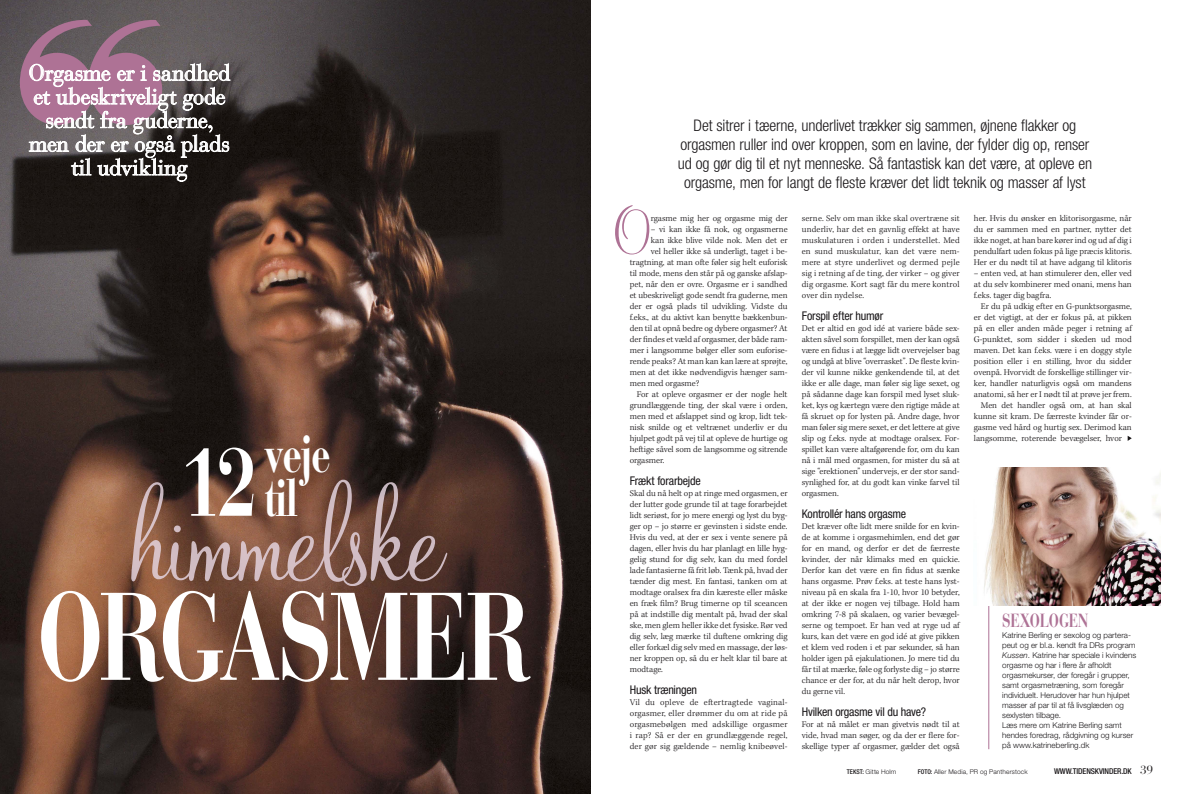
<style>
.page{position:relative;width:1180px;height:794px;background:#fff}
.page>*{position:absolute;margin:0;border:0;box-sizing:border-box;transform-origin:0 0}
.t1{font:148.6px "Mahogany Script Std";color:#e4d3de}
.Rubrik{font:700 123.5px "Bauer Bodoni Std";letter-spacing:-.05em;color:#fff;scale:.74 1}
.Rubrik-2{font:700 95.8px "Bauer Bodoni Std";color:#fff;scale:.74 1}
.MainText_uncial{font:67.4px "Mahogany Script Std";color:#ae7295}
.Rubrik-3{font:700 52.7px/43.5px "Bauer Bodoni Std";letter-spacing:-.05em;color:#fff;scale:.74 1}
.Eye_Bodoni{font:22.4px/23.7px "Bauer Bodoni Std";letter-spacing:-.02em;color:#fff;text-align:center}
.Fakta_Rubrik{font:700 18.9px "Bauer Bodoni Std";letter-spacing:-.015em;color:#ae7295;scale:.74 1}
.Underrubrik{font:300 condensed 16px/19px "Helvetica Neue LT Std";letter-spacing:-.01em;color:#1a1719;text-align:center}
.Mellemrubrik{font:condensed 12px "Helvetica Neue LT Std";letter-spacing:-.015em;color:#1a1719}
.t2{font:12px "Bauer Bodoni Std";color:#1a1719}
.MainText_u_indryk{font:300 9px/11px "Kepler Std";color:#1a1719;text-align:justify}
.MainText{font:300 9px/11px "Kepler Std";color:#1a1719;text-align:justify}
.MainText_uncial-2{font:300 9px "Kepler Std";color:#1a1719}
.Boks_Tekst{font:300 8px/10px "Helvetica Neue LT Std";color:#1a1719}
.t3{font:500 condensed 8px "Helvetica Neue LT Std";letter-spacing:-.01em;color:#1a1719}
.Byline{font:300 6.5px "Helvetica Neue LT Std";letter-spacing:.02em;color:#1a1719}
.s1{font-style:italic}
.s2{font-weight:500;font-stretch:condensed}
</style>
<div class="page">
<img style="left:0;top:0;width:590px;height:794px">
<hr style="left:988px;top:587px;width:1px;height:162px;background:#ae7295">
<img style="left:984px;top:467px;width:175px;height:139px">
<svg style="left:20px;top:18px;width:210px;height:164px;background:#7a6870"></svg>
<svg style="left:1127px;top:436px;width:4px;height:5px"></svg>
<p class="Eye_Bodoni" style="left:29px;top:61px;width:203px">Orgasme er i sandhed et ubeskriveligt gode sendt fra guderne, men der er også plads til udvikling</p>
<p class="Rubrik-3" style="left:264px;top:432px;width:92px">veje til</p>
<p class="Rubrik-2" style="left:182px;top:425px;width:103px">12</p>
<h1 class="t1" style="left:124px;top:440px;width:312px">himmelske</h1>
<p class="Rubrik" style="left:37px;top:563px;width:669px">ORGASMER</p>
<p class="Underrubrik" style="left:677px;top:116px;width:416px">Det sitrer i tæerne, underlivet trækker sig sammen, øjnene flakker og orgasmen ruller ind over kroppen, som en lavine, der fylder dig op, renser ud og gør dig til et nyt menneske. Så fantastisk kan det være, at opleve en orgasme, men for langt de fleste kræver det lidt teknik og masser af lyst</p>
<p class="MainText_uncial" style="left:613px;top:190px;width:39px">O</p>
<p class="MainText_uncial-2" style="left:650px;top:213px;width:138px">rgasme mig her og orgasme mig der</p>
<p class="MainText_uncial-2" style="left:650px;top:224px;width:138px">– vi kan ikke få nok, og orgasmerne</p>
<p class="MainText_uncial-2" style="left:650px;top:235px;width:138px">kan ikke blive vilde nok. Men det er</p>
<p class="MainText_uncial-2" style="left:650px;top:246px;width:138px">vel heller ikke så underligt, taget i be-</p>
<p class="MainText_uncial-2" style="left:629px;top:257px;width:159px">tragtning, at man ofte føler sig helt euforisk</p>
<p class="MainText_uncial-2" style="left:629px;top:268px;width:159px">til mode, mens den står på og ganske afslap-</p>
<p class="MainText_uncial-2" style="left:629px;top:279px;width:159px">pet, når den er ovre. Orgasme er i sandhed</p>
<p class="MainText_uncial-2" style="left:629px;top:290px;width:159px">et ubeskriveligt gode sendt fra guderne, men</p>
<p class="MainText_uncial-2" style="left:629px;top:301px;width:159px">der er også plads til udvikling. Vidste du</p>
<p class="MainText_uncial-2" style="left:629px;top:312px;width:159px">f.eks., at du aktivt kan benytte bækkenbun-</p>
<p class="MainText_uncial-2" style="left:629px;top:323px;width:159px">den til at opnå bedre og dybere orgasmer? At</p>
<p class="MainText_uncial-2" style="left:629px;top:334px;width:159px">der findes et væld af orgasmer, der både ram-</p>
<p class="MainText_uncial-2" style="left:629px;top:345px;width:159px">mer i langsomme bølger eller som euforise-</p>
<p class="MainText_uncial-2" style="left:629px;top:356px;width:159px">rende peaks? At man kan kan lære at sprøjte,</p>
<p class="MainText_uncial-2" style="left:629px;top:367px;width:159px">men at det ikke nødvendigvis hænger sam-</p>
<p class="MainText_uncial-2" style="left:629px;top:378px;width:71px">men med orgasme?</p>
<p class="MainText" style="left:629px;top:389px;width:159px;text-indent:7px">For at opleve orgasmer er der nogle helt grundlæggende ting, der skal være i orden, men med et afslappet sind og krop, lidt tek&shy;nisk snilde og et veltrænet underliv er du hjulpet godt på vej til at opleve de hurtige og heftige såvel som de langsomme og sitrende orgasmer.</p>
<p class="Mellemrubrik" style="left:629px;top:473px;width:72px">Frækt forarbejde</p>
<p class="MainText_u_indryk" style="left:629px;top:488px;width:159px">Skal du nå helt op at ringe med orgasmen, er der lutter gode grunde til at tage forarbejdet lidt seriøst, for jo mere energi og lyst du byg&shy;ger op – jo større er gevinsten i sidste ende.<br>Hvis du ved, at der er sex i vente senere på dagen, eller hvis du har planlagt en lille hyg&shy;gelig stund for dig selv, kan du med fordel lade fantasierne få frit løb. Tænk på, hvad der tænder dig mest. En fantasi, tanken om at modtage oralsex fra din kæreste eller måske en fræk film? Brug timerne op til sceancen på at indstille dig mentalt på, hvad der skal ske, men glem heller ikke det fysiske. Rør ved dig selv, læg mærke til duftene omkring dig eller forkæl dig selv med en massage, der løs&shy;ner kroppen op, så du er helt klar til bare at modtage.</p>
<p class="Mellemrubrik" style="left:629px;top:682px;width:69px">Husk træningen</p>
<p class="MainText_u_indryk" style="left:629px;top:697px;width:159px">Vil du opleve de eftertragtede vaginal&shy;orgasmer, eller drømmer du om at ride på orgasmebølgen med adskillige orgasmer i rap? Så er der en grundlæggende regel, der gør sig gældende – nemlig knibeøvel-</p>
<p class="MainText_u_indryk" style="left:801px;top:213px;width:159px">serne. Selv om man ikke skal overtræne sit underliv, har det en gavnlig effekt at have muskulaturen i orden i understellet. Med en sund muskulatur, kan det være nem&shy;mere at styre underlivet og dermed pejle sig i retning af de ting, der virker – og giver dig orgasme. Kort sagt får du mere kontrol over din nydelse.</p>
<p class="Mellemrubrik" style="left:801px;top:308px;width:83px">Forspil efter humør</p>
<p class="MainText_u_indryk" style="left:801px;top:323px;width:159px">Det er altid en god idé at variere både sex&shy;akten såvel som forspillet, men der kan også være en fidus i at lægge lidt overvejelser bag og undgå at blive “overrasket”. De fleste kvin&shy;der vil kunne nikke genkendende til, at det ikke er alle dage, man føler sig lige sexet, og på sådanne dage kan forspil med lyset sluk&shy;ket, kys og kærtegn være den rigtige måde at få skruet op for lysten på. Andre dage, hvor man føler sig mere sexet, er det lettere at give slip og f.eks. nyde at modtage oralsex. For&shy;spillet kan være altafgørende for, om du kan nå i mål med orgasmen, for mister du så at sige “erektionen” undervejs, er der stor sand&shy;synlighed for, at du godt kan vinke farvel til orgasmen.</p>
<p class="Mellemrubrik" style="left:801px;top:506px;width:106px">Kontrollér hans orgasme</p>
<p class="MainText_u_indryk" style="left:801px;top:521px;width:159px">Det kræver ofte lidt mere snilde for en kvin&shy;de at komme i orgasmehimlen, end det gør for en mand, og derfor er det de færreste kvinder, der når klimaks med en quickie.<br>Derfor kan det være en fin fidus at sænke hans orgasme. Prøv f.eks. at teste hans lyst&shy;niveau på en skala fra 1-10, hvor 10 betyder, at der ikke er nogen vej tilbage. Hold ham omkring 7-8 på skalaen, og varier bevægel&shy;serne og tempoet. Er han ved at ryge ud af kurs, kan det være en god idé at give pikken et klem ved roden i et par sekunder, så han holder igen på ejakulationen. Jo mere tid du får til at mærke, føle og forlyste dig – jo større chance er der for, at du når helt derop, hvor du gerne vil.</p>
<p class="Mellemrubrik" style="left:801px;top:704px;width:126px">Hvilken orgasme vil du have?</p>
<p class="MainText_u_indryk" style="left:801px;top:719px;width:159px">For at nå målet er man givetvis nødt til at vide, hvad man søger, og da der er flere for&shy;skellige typer af orgasmer, gælder det også</p>
<p class="MainText_u_indryk" style="left:973px;top:213px;width:159px">her. Hvis du ønsker en klitorisorgasme, når du er sammen med en partner, nytter det ikke noget, at han bare kører ind og ud af dig i pendulfart uden fokus på lige præcis klitoris.<br>Her er du nødt til at have adgang til klitoris</p>
<p class="MainText_u_indryk" style="left:973px;top:268px;width:159px">– enten ved, at han stimulerer den, eller ved at du selv kombinerer med onani, mens han f.eks. tager dig bagfra.</p>
<p class="MainText" style="left:973px;top:301px;width:159px;text-indent:7px">Er du på udkig efter en G-punktsorgasme, er det vigtigt, at der er fokus på, at pikken på en eller anden måde peger i retning af G-punktet, som sidder i skeden ud mod maven. Det kan f.eks. være i en doggy style position eller i en stilling, hvor du sidder ovenpå. Hvorvidt de forskellige stillinger vir&shy;ker, handler naturligvis også om mandens anatomi, så her er I nødt til at prøve jer frem.</p>
<p class="MainText" style="left:973px;top:400px;width:159px;text-indent:7px">Men det handler også om, at han skal kunne sit kram. De færreste kvinder får or&shy;gasme ved hård og hurtig sex. Derimod kan langsomme, roterende bevægelser, hvor</p>
<p class="Fakta_Rubrik" style="left:1002px;top:609px;width:118px">SEXOLOGEN</p>
<p class="Boks_Tekst" style="left:1002px;top:630px;width:135px">Katrine Berling er sexolog og partera&shy;peut og er bl.a. kendt fra DRs program <span class="s1">Kussen</span>. Katrine har speciale i kvindens orgasme og har i flere år afholdt orgasmekurser, der foregår i grupper, samt orgasmetræning, som foregår individuelt. Herudover har hun hjulpet masser af par til at få livsglæden og sexlysten tilbage.</p>
<p class="Boks_Tekst" style="left:1002px;top:720px;width:132px">Læs mere om Katrine Berling samt hendes foredrag, rådgivning og kurser på www.katrineberling.dk</p>
<p class="Byline" style="left:846px;top:767px;width:51px"><span class="s2">TEKST:</span> Gitte Holm</p>
<p class="Byline" style="left:917px;top:767px;width:111px"><span class="s2">FOTO:</span> Aller Media, PR og Pantherstock</p>
<p class="t3" style="left:1053px;top:766px;width:79px">WWW.TIDENSKVINDER.DK</p>
<p class="t2" style="left:1140px;top:763px;width:14px">39</p>
</div>
